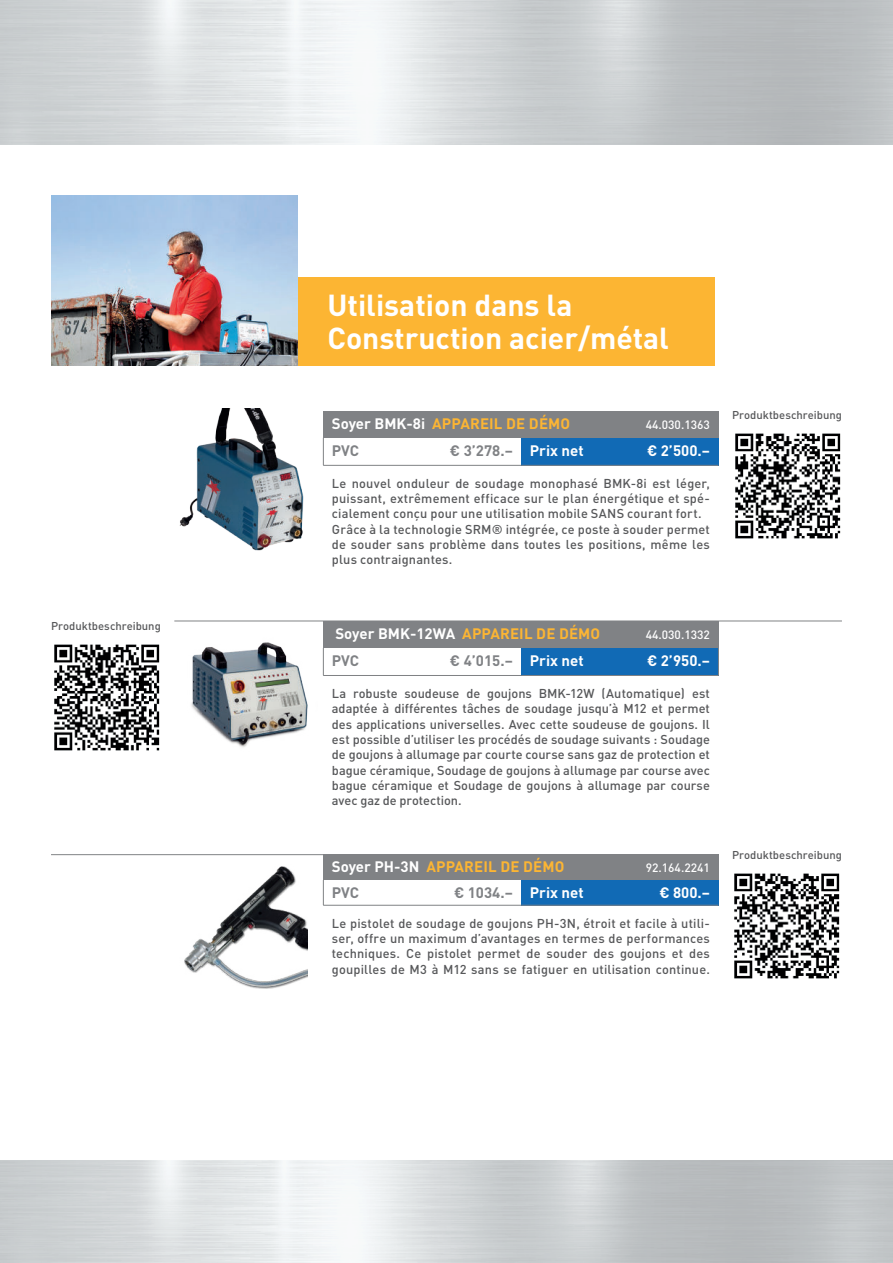
<style>
.page{position:relative;width:893px;height:1263px;background:#fff}
.page>*{position:absolute;margin:0;border:0;box-sizing:border-box;transform-origin:0 0}
.t1{font:700 30px/33px "DINOT";color:#fff}
.t2{font:700 15px "DINOT";letter-spacing:.01em;color:#fcb533}
.t3{font:700 15px "DINOT";color:#808285}
.t4{font:700 15px "DINOT";color:#fff}
.t5{font:500 12.75px/15.3px "DINOT";letter-spacing:.015em;color:#57585a;text-align:justify}
.t6{font:500 12px "DINOT";color:#fff}
.t7{font:500 11.25px "DINOT";color:#57585a}
.s1{color:#fff}
</style>
<div class="page">
<img style="left:179px;top:408px;width:125px;height:143px">
<div style="left:323px;top:411px;width:395px;height:27px;background:#808285"></div>
<div style="left:521px;top:438px;width:197px;height:27px;background:#116ab5"></div>
<svg style="left:718px;top:411px;width:1px;height:27px"></svg>
<svg style="left:323px;top:438px;width:1px;height:27px"></svg>
<hr style="left:323px;top:465px;width:198px;height:1px;background:#808285">
<hr style="left:521px;top:465px;width:197px;height:1px;background:#808285">
<img style="left:735px;top:433px;width:106px;height:106px">
<div style="left:51px;top:277px;width:663px;height:89px;background:#fcb533"></div>
<img style="left:51px;top:196px;width:247px;height:170px">
<img style="left:191px;top:642px;width:117px;height:105px">
<div style="left:323px;top:621px;width:395px;height:27px;background:#808285"></div>
<div style="left:521px;top:648px;width:197px;height:27px;background:#116ab5"></div>
<svg style="left:323px;top:648px;width:1px;height:27px"></svg>
<svg style="left:718px;top:622px;width:1px;height:53px"></svg>
<hr style="left:323px;top:675px;width:198px;height:1px;background:#808285">
<hr style="left:521px;top:675px;width:198px;height:1px;background:#808285">
<img style="left:54px;top:644px;width:106px;height:107px">
<hr style="left:174px;top:621px;width:668px;height:1px;background:#808285">
<img style="left:184px;top:866px;width:124px;height:122px">
<div style="left:323px;top:854px;width:395px;height:26px;background:#808285"></div>
<div style="left:521px;top:880px;width:197px;height:25px;background:#116ab5"></div>
<svg style="left:718px;top:855px;width:1px;height:25px"></svg>
<svg style="left:323px;top:880px;width:1px;height:25px"></svg>
<hr style="left:323px;top:905px;width:198px;height:1px;background:#808285">
<hr style="left:521px;top:905px;width:197px;height:1px;background:#808285">
<img style="left:734px;top:873px;width:106px;height:106px">
<hr style="left:51px;top:854px;width:668px;height:1px;background:#808285">
<p class="t7" style="left:51px;top:621px;width:111px">Produktbeschreibung</p>
<h1 class="t1" style="left:327px;top:288px;width:343px">Utilisation dans la<br>Construction acier/métal</h1>
<p class="t2" style="left:332px;top:415px;width:240px"><span class="s1">Soyer BMK-8i</span> APPAREIL DE DÉMO</p>
<p class="t6" style="left:646px;top:419px;width:66px">44.030.1363</p>
<p class="t3" style="left:332px;top:441px;width:29px">PVC</p>
<p class="t3" style="left:450px;top:441px;width:135px">€ 3’278.– <span class="s1">Prix net</span></p>
<p class="t4" style="left:647px;top:441px;width:64px">€ 2’500.–</p>
<p class="t5" style="left:332px;top:476px;width:380px;text-align:left">Le nouvel onduleur de soudage monophasé BMK-8i est léger, puissant, extrêmement efficace sur le plan énergétique et spé&shy;cialement conçu pour une utilisation mobile SANS courant fort.<br>Grâce à la technologie SRM® intégrée, ce poste à souder permet de souder sans problème dans toutes les positions, même les plus contraignantes.</p>
<p class="t2" style="left:335px;top:625px;width:266px"><span class="s1">Soyer BMK-12WA</span> APPAREIL DE DÉMO</p>
<p class="t6" style="left:646px;top:629px;width:66px">44.030.1332</p>
<p class="t3" style="left:332px;top:651px;width:29px">PVC</p>
<p class="t3" style="left:450px;top:651px;width:135px">€ 4’015.– <span class="s1">Prix net</span></p>
<p class="t4" style="left:647px;top:651px;width:64px">€ 2’950.–</p>
<p class="t5" style="left:332px;top:686px;width:380px">La robuste soudeuse de goujons BMK-12W (Automatique) est adaptée à différentes tâches de soudage jusqu’à M12 et permet des applications universelles. Avec cette soudeuse de goujons. Il est possible d’utiliser les procédés de soudage suivants : Soudage de goujons à allumage par courte course sans gaz de protection et bague céramique, Soudage de goujons à allumage par course avec bague céramique et Soudage de goujons à allumage par course avec gaz de protection.</p>
<p class="t2" style="left:332px;top:858px;width:234px"><span class="s1">Soyer PH-3N</span> APPAREIL DE DÉMO</p>
<p class="t6" style="left:646px;top:863px;width:66px">92.164.2241</p>
<p class="t3" style="left:332px;top:883px;width:29px">PVC</p>
<p class="t3" style="left:454px;top:883px;width:131px">€ 1034.– <span class="s1">Prix net</span></p>
<p class="t4" style="left:659px;top:883px;width:52px">€ 800.–</p>
<p class="t5" style="left:332px;top:916px;width:380px">Le pistolet de soudage de goujons PH-3N, étroit et facile à utili&shy;ser, offre un maximum d’avantages en termes de performances techniques. Ce pistolet permet de souder des goujons et des goupilles de M3 à M12 sans se fatiguer en utilisation continue.</p>
<p class="t7" style="left:732px;top:410px;width:111px">Produktbeschreibung</p>
<p class="t7" style="left:732px;top:850px;width:111px">Produktbeschreibung</p>
</div>
